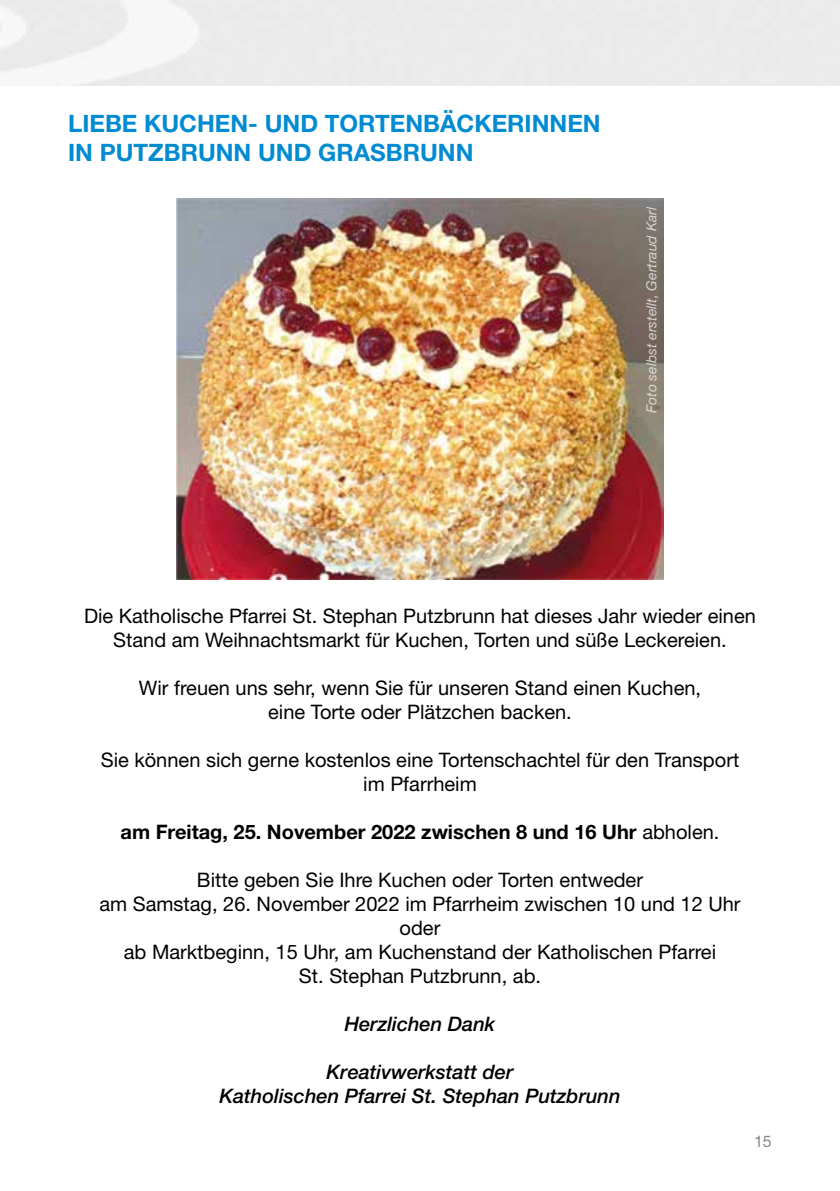
<style>
.page{position:relative;width:840px;height:1191px;background:#fff}
.page>*{position:absolute;margin:0;border:0;box-sizing:border-box;transform-origin:0 0}
.t1{font:700 24px/28.8px "Helvetica Neue LT";color:#008bd2}
.t2{font:20px/24px "Helvetica Neue LT";color:#000;text-align:center}
.t3{font:italic 500 20px/24px "Helvetica Neue LT";color:#000;text-align:center}
.t4{font:700 20px "Helvetica Neue LT";color:#000}
.t5{font:16px "Helvetica Neue LT";color:#878787}
.t6{font:italic 14px "Helvetica Neue LT";letter-spacing:-.005em;color:#fff}
.s1{font-weight:400}
</style>
<div class="page">
<img style="left:176px;top:198px;width:487px;height:381px">
<p class="t1" style="left:68px;top:109px;width:534px">LIEBE KUCHEN- UND TORTENBÄCKERINNEN<br>IN PUTZBRUNN UND GRASBRUNN</p>
<p class="t6" style="left:642px;top:413px;width:208px;rotate:-90deg">Foto selbst erstellt, Gertraud Karl</p>
<p class="t2" style="left:84px;top:603px;width:673px">Die Katholische Pfarrei St. Stephan Putzbrunn hat dieses Jahr wieder einen<br>Stand am Weihnachtsmarkt für Kuchen, Torten und süße Leckereien.</p>
<p class="t2" style="left:139px;top:675px;width:563px">Wir freuen uns sehr, wenn Sie für unseren Stand einen Kuchen, eine Torte oder Plätzchen backen.</p>
<p class="t2" style="left:101px;top:747px;width:639px">Sie können sich gerne kostenlos eine Tortenschachtel für den Transport im Pfarrheim</p>
<p class="t4" style="left:120px;top:819px;width:600px">am Freitag, 25. November 2022 zwischen 8 und 16 Uhr <span class="s1">abholen.</span></p>
<p class="t2" style="left:99px;top:867px;width:642px">Bitte geben Sie Ihre Kuchen oder Torten entweder<br>am Samstag, 26. November 2022 im Pfarrheim zwischen 10 und 12 Uhr oder<br>ab Marktbeginn, 15 Uhr, am Kuchenstand der Katholischen Pfarrei<br>St. Stephan Putzbrunn, ab.</p>
<p class="t3" style="left:344px;top:1011px;width:152px">Herzlichen Dank</p>
<p class="t3" style="left:219px;top:1059px;width:402px">Kreativwerkstatt der<br>Katholischen Pfarrei St. Stephan Putzbrunn</p>
<p class="t5" style="left:753px;top:1131px;width:19px">15</p>
</div>
